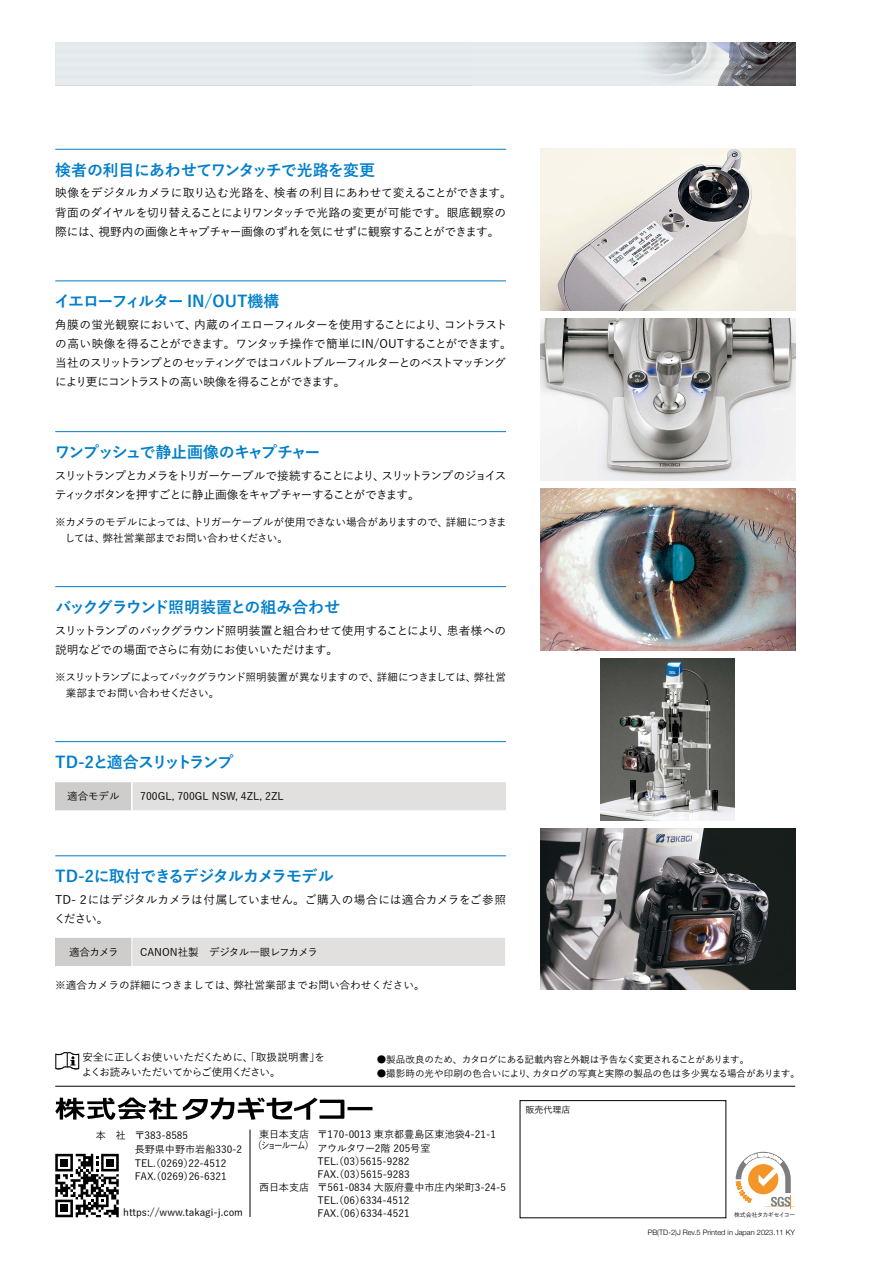
<style>
.page{position:relative;width:893px;height:1263px;background:#fff}
.page>*{position:absolute;margin:0;border:0;box-sizing:border-box;transform-origin:0 0}
.t1{font:700 15.9px "Yu Go";letter-spacing:-.065em;color:#007eca}
.t2{font:700 15.9px "Yu Go";letter-spacing:-.035em;color:#007eca}
.t3{font:700 15.9px "Yu Go";letter-spacing:-.045em;color:#007eca}
.t4{font:700 15.9px "Yu Go";letter-spacing:-.09em;color:#007eca}
.t5{font:700 15.9px "Yu Go";letter-spacing:-.115em;color:#007eca}
.t6{font:500 11.7px/19.2px "Yu Go";letter-spacing:-.07em;color:#000}
.t7{font:500 11.7px/19.2px "Yu Go";letter-spacing:-.01em;color:#000}
.t8{font:500 11.7px/19.2px "Yu Go";letter-spacing:-.1em;color:#000}
.t9{font:500 11.7px/19.2px "Yu Go";letter-spacing:-.045em;color:#000}
.t10{font:500 11.7px/19.2px "Yu Go";letter-spacing:-.015em;color:#000}
.t11{font:500 10.65px/15.9px "Yu Go";letter-spacing:-.03em;color:#000}
.t12{font:500 10.65px/15.9px "Yu Go";letter-spacing:-.07em;color:#000}
.t13{font:500 10.65px "Yu Go";letter-spacing:-.005em;color:#000}
.t14{font:500 10.5px/15px "Yu Go";letter-spacing:-.005em;color:#000}
.t15{font:500 10.05px/13.8px "Yu Go";color:#000}
.t16{font:500 10.05px "Yu Go";letter-spacing:-.055em;color:#000;scale:.84 1}
.t17{font:500 9.6px "Yu Go";letter-spacing:-.005em;color:#000}
.t18{font:500 9.6px "Yu Go";letter-spacing:-.055em;color:#000}
.t19{font:500 9px "Yu Go";color:#000}
.t20{font:300 7.5px "Helvetica Neue";color:#000}
.t21{font:500 5.85px "Yu Go";letter-spacing:-.06em;color:#000}
</style>
<div class="page">
<img style="left:540px;top:828px;width:255px;height:162px">
<svg style="left:55px;top:43px;width:740px;height:8px;background:#d5dade"></svg>
<svg style="left:55px;top:51px;width:740px;height:9px;background:#d6dbdf"></svg>
<svg style="left:55px;top:60px;width:740px;height:8px;background:#d7dbdf"></svg>
<svg style="left:55px;top:68px;width:740px;height:9px;background:#d7dcdf"></svg>
<svg style="left:55px;top:77px;width:740px;height:8px;background:#d8dde0"></svg>
<hr style="left:55px;top:149px;width:451px;height:1px;background:#007eca">
<hr style="left:55px;top:431px;width:451px;height:1px;background:#007eca">
<hr style="left:55px;top:280px;width:451px;height:1px;background:#007eca">
<hr style="left:55px;top:586px;width:451px;height:1px;background:#007eca">
<img style="left:540px;top:149px;width:255px;height:161px">
<hr style="left:55px;top:855px;width:451px;height:1px;background:#007eca">
<div style="left:55px;top:937px;width:77px;height:30px;background:#cfcdcc"></div>
<div style="left:132px;top:937px;width:374px;height:30px;background:#e2e0df"></div>
<hr style="left:55px;top:936px;width:77px;height:2px;background:#fff">
<hr style="left:132px;top:936px;width:374px;height:2px;background:#fff">
<hr style="left:55px;top:966px;width:77px;height:2px;background:#fff">
<hr style="left:132px;top:966px;width:374px;height:2px;background:#fff">
<svg style="left:131px;top:938px;width:1px;height:28px"></svg>
<svg style="left:505px;top:938px;width:1px;height:28px"></svg>
<img style="left:540px;top:489px;width:255px;height:161px">
<hr style="left:55px;top:741px;width:451px;height:1px;background:#007eca">
<div style="left:55px;top:781px;width:77px;height:30px;background:#cfcdcc"></div>
<div style="left:132px;top:781px;width:374px;height:30px;background:#e2e0df"></div>
<hr style="left:55px;top:780px;width:77px;height:2px;background:#fff">
<hr style="left:132px;top:780px;width:374px;height:2px;background:#fff">
<hr style="left:131px;top:782px;width:2px;height:28px;background:#fff">
<hr style="left:55px;top:810px;width:77px;height:2px;background:#fff">
<hr style="left:132px;top:810px;width:374px;height:2px;background:#fff">
<hr style="left:55px;top:1086px;width:740px;height:1px;background:#000">
<img style="left:540px;top:319px;width:255px;height:161px">
<img style="left:601px;top:658px;width:133px;height:162px">
<hr style="left:250px;top:1129px;width:1px;height:88px;background:#000">
<svg style="left:736px;top:1152px;width:58px;height:57px"></svg>
<div style="left:520px;top:1100px;width:206px;height:118px;border:1px solid #000"></div>
<svg style="left:55px;top:1154px;width:64px;height:63px"></svg>
<div style="left:106px;top:1159px;width:8px;height:7px;background:#000"></div>
<div style="left:60px;top:1205px;width:8px;height:7px;background:#000"></div>
<div style="left:60px;top:1159px;width:8px;height:7px;background:#000"></div>
<svg style="left:55px;top:1097px;width:317px;height:23px"></svg>
<svg style="left:55px;top:1052px;width:24px;height:18px"></svg>
<h1 class="t2" style="left:55px;top:161px;width:321px">検者の利目にあわせてワンタッチで光路を変更</h1>
<p class="t7" style="left:55px;top:182px;width:458px">映像をデジタルカメラに取り込む光路を、検者の利目にあわせて変えることができます。背面のダイヤルを切り替えることによりワンタッチで光路の変更が可能です。眼底観察の際には、視野内の画像とキャプチャー画像のずれを気にせずに観察することができます。</p>
<h1 class="t1" style="left:54px;top:292px;width:227px">イエローフィルター IN/OUT機構</h1>
<p class="t6" style="left:55px;top:314px;width:458px">角膜の蛍光観察において、内蔵のイエローフィルターを使用することにより、コントラストの高い映像を得ることができます。ワンタッチ操作で簡単にIN/OUTすることができます。当社のスリットランプとのセッティングではコバルトブルーフィルターとのベストマッチングにより更にコントラストの高い映像を得ることができます。</p>
<h1 class="t4" style="left:54px;top:443px;width:268px">ワンプッシュで静止画像のキャプチャー</h1>
<p class="t8" style="left:55px;top:464px;width:453px">スリットランプとカメラをトリガーケーブルで接続することにより、スリットランプのジョイスティックボタンを押すごとに静止画像をキャプチャーすることができます。</p>
<p class="t11" style="left:65px;top:512px;width:443px;text-indent:-10px">※カメラのモデルによっては、トリガーケーブルが使用できない場合がありますので、詳細につきましては、弊社営業部までお問い合わせください。</p>
<h1 class="t1" style="left:55px;top:598px;width:286px">バックグラウンド照明装置との組み合わせ</h1>
<p class="t9" style="left:55px;top:619px;width:453px">スリットランプのバックグラウンド照明装置と組合わせて使用することにより、患者様への説明などでの場面でさらに有効にお使いいただけます。</p>
<p class="t12" style="left:66px;top:667px;width:442px;text-indent:-11px">※スリットランプによってバックグラウンド照明装置が異なりますので、詳細につきましては、弊社営業部までお問い合わせください。</p>
<h1 class="t5" style="left:55px;top:753px;width:180px">TD-2と適合スリットランプ</h1>
<p class="t14" style="left:67px;top:787px;width:54px">適合モデル</p>
<p class="t14" style="left:140px;top:787px;width:145px">700GL, 700GL NSW, 4ZL, 2ZL</p>
<h1 class="t3" style="left:55px;top:867px;width:280px">TD-2に取付できるデジタルカメラモデル</h1>
<p class="t10" style="left:54px;top:888px;width:453px">TD-２にはデジタルカメラは付属していません。ご購入の場合には適合カメラをご参照ください。</p>
<p class="t14" style="left:69px;top:943px;width:51px">適合カメラ</p>
<p class="t14" style="left:140px;top:943px;width:179px">CANON社製　デジタル一眼レフカメラ</p>
<p class="t13" style="left:55px;top:975px;width:371px">※適合カメラの詳細につきましては、弊社営業部までお問い合わせください。</p>
<p class="t14" style="left:82px;top:1048px;width:245px">安全に正しくお使いいただくために、「取扱説明書」をよくお読みいただいてからご使用ください。</p>
<p class="t18" style="left:377px;top:1050px;width:374px">● 製品改良のため、カタログにある記載内容と外観は予告なく変更されることがあります。</p>
<p class="t17" style="left:377px;top:1064px;width:425px">● 撮影時の光や印刷の色合いにより、カタログの写真と実際の製品の色は多少異なる場合があります。</p>
<p class="t19" style="left:526px;top:1102px;width:46px">販売代理店</p>
<p class="t15" style="left:135px;top:1127px;width:109px;text-indent:-39px">本　社 〒383-8585<br>長野県中野市岩船330-2<br>TEL.（0269）22-4512<br>FAX.（0269）26-6321</p>
<p class="t15" style="left:259px;top:1126px;width:238px">東日本支店 〒170-0013 東京都豊島区東池袋4-21-1</p>
<p class="t16" style="left:253px;top:1138px;width:212px">（ショールーム） アウルタワー2階 205号室</p>
<p class="t15" style="left:318px;top:1153px;width:93px">TEL.（03）5615-9282</p>
<p class="t15" style="left:318px;top:1166px;width:93px">FAX.（03）5615-9283</p>
<p class="t15" style="left:259px;top:1179px;width:248px">西日本支店 〒561-0834 大阪府豊中市庄内栄町3-24-5</p>
<p class="t15" style="left:318px;top:1192px;width:93px">TEL.（06）6334-4512</p>
<p class="t15" style="left:318px;top:1205px;width:93px">FAX.（06）6334-4521</p>
<p class="t21" style="left:734px;top:1210px;width:63px">株式会社タカギセイコー</p>
<p class="t15" style="left:123px;top:1204px;width:121px">https://www.takagi-j.com</p>
<p class="t20" style="left:648px;top:1228px;width:149px">PB(TD-2)J Rev.5 Printed in Japan 2023.11 KY</p>
</div>
